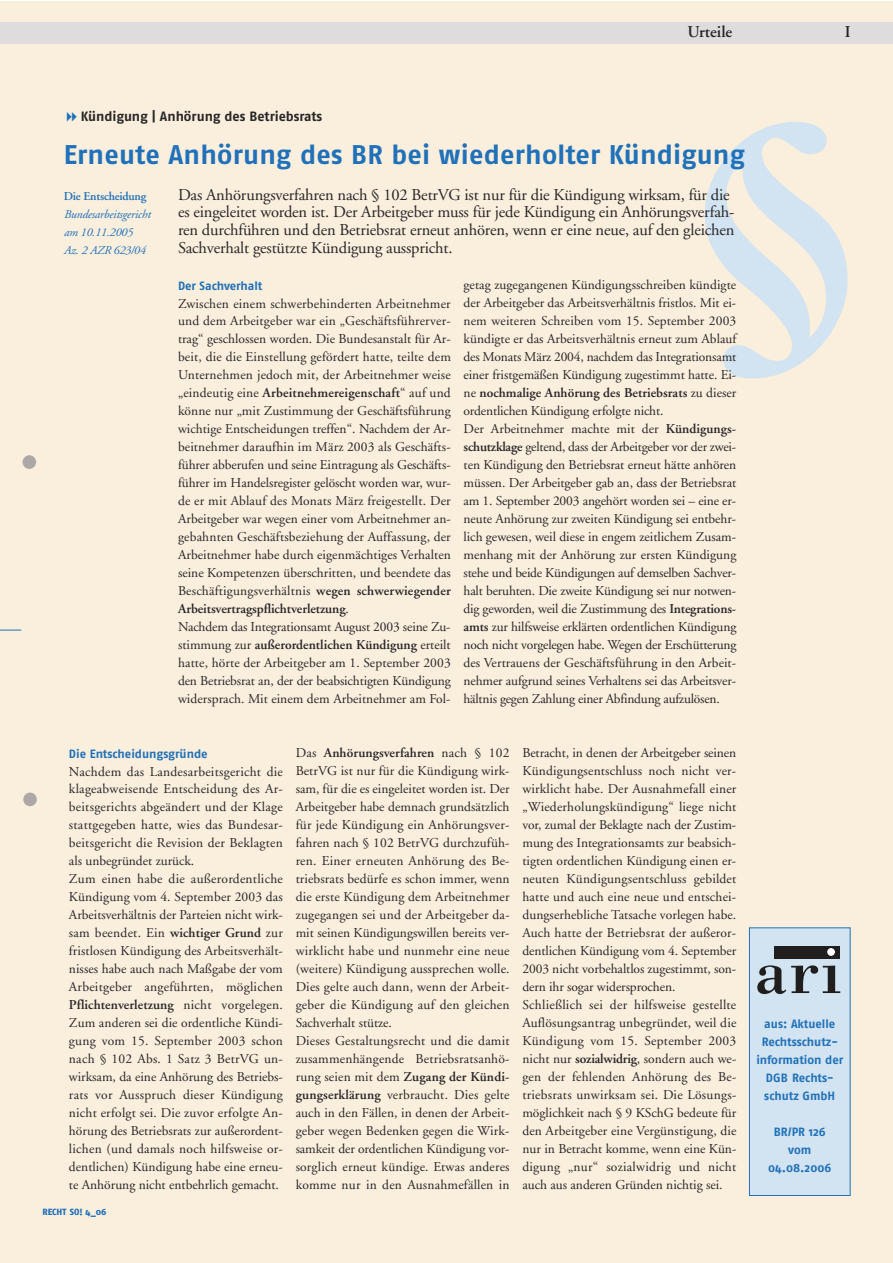
<style>
.page{position:relative;width:893px;height:1263px;background:#fff}
.page>*{position:absolute;margin:0;border:0;box-sizing:border-box;transform-origin:0 0}
.t1{font:700 320.85px "Adobe Garamond";color:#d2e3f1}
.t2{font:700 27px "Fago No";letter-spacing:.005em;color:#1f71b9}
.t3{font:16.5px/18px "Adobe Garamond";letter-spacing:-.01em;color:#272627}
.t4{font:600 16.5px "Adobe Garamond";color:#272627}
.t5{font:13.5px/18px "Adobe Garamond";letter-spacing:.005em;color:#272627}
.t6{font:700 13.5px "Fago No";letter-spacing:-.005em;color:#272627}
.t7{font:700 12px/18px "Fago No";color:#1f71b9;text-align:center}
.t8{font:italic 12px/18px "Adobe Garamond";letter-spacing:-.015em;color:#1f71b9}
.t9{font:600 12px "Adobe Garamond";letter-spacing:-.015em;color:#1f71b9}
.t10{font:9px "Fago No Exb";color:#1f71b9}
.s1{font-weight:600}
</style>
<div class="page">
<div style="left:0;top:2px;width:892px;height:1261px;background:#faeedd"></div>
<div style="left:0;top:23px;width:892px;height:21px;background:#dedcdc"></div>
<div style="left:750px;top:928px;width:100px;height:267px;background:#d2e3f1"></div>
<div style="left:774px;top:946px;width:66px;height:12px;background:#211f1e"></div>
<svg style="left:757px;top:965px;width:83px;height:29px"></svg>
<div style="left:827px;top:948px;width:8px;height:8px;background:#fff;border-radius:50%"></div>
<div style="left:749px;top:927px;width:101px;height:269px;border:1px solid #1f71b9"></div>
<svg style="left:0;top:630px;width:21px;height:1px"></svg>
<div style="left:23px;top:455px;width:13px;height:14px;background:#ada8a7;border-radius:50%"></div>
<div style="left:23px;top:793px;width:14px;height:13px;background:#ada8a7;border-radius:50%"></div>
<p class="t4" style="left:687px;top:25px;width:46px">Urteile</p>
<p class="t4" style="left:845px;top:25px;width:7px">I</p>
<p class="t6" style="left:81px;top:112px;width:243px">Kündigung | Anhörung des Betriebsrats</p>
<h1 class="t1" style="left:692px;top:108px;width:170px">§</h1>
<h2 class="t2" style="left:64px;top:144px;width:683px">Erneute Anhörung des BR bei wiederholter Kündigung</h2>
<p class="t3" style="left:178px;top:187px;width:558px">Das Anhörungsverfahren nach § 102 BetrVG ist nur für die Kündigung wirksam, für die es eingeleitet worden ist. Der Arbeitgeber muss für jede Kündigung ein Anhörungsverfah&shy;ren durchführen und den Betriebsrat erneut anhören, wenn er eine neue, auf den gleichen Sachverhalt gestützte Kündigung ausspricht.</p>
<p class="t9" style="left:64px;top:191px;width:84px">Die Entscheidung</p>
<p class="t8" style="left:64px;top:206px;width:88px">Bundesarbeitsgericht am 10.11.2005<br>Az. 2 AZR 623/04</p>
<p class="t5" style="left:463px;top:277px;width:274px">getag zugegangenen Kündigungsschreiben kündigte der Arbeitgeber das Arbeitsverhältnis fristlos. Mit ei&shy;nem weiteren Schreiben vom 15. September 2003 kündigte er das Arbeitsverhältnis erneut zum Ablauf des Monats März 2004, nachdem das Integrationsamt einer fristgemäßen Kündigung zugestimmt hatte. Ei&shy;ne <span class="s1">nochmalige Anhörung des Betriebsrats</span> zu dieser ordentlichen Kündigung erfolgte nicht.<br>Der Arbeitnehmer machte mit der <span class="s1">Kündigungs&shy;schutzklage</span> geltend, dass der Arbeitgeber vor der zwei&shy;ten Kündigung den Betriebsrat erneut hätte anhören müssen. Der Arbeitgeber gab an, dass der Betriebsrat am 1. September 2003 angehört worden sei – eine er&shy;neute Anhörung zur zweiten Kündigung sei entbehr&shy;lich gewesen, weil diese in engem zeitlichem Zusam&shy;menhang mit der Anhörung zur ersten Kündigung stehe und beide Kündigungen auf demselben Sachver&shy;halt beruhten. Die zweite Kündigung sei nur notwen&shy;dig geworden, weil die Zustimmung des <span class="s1">Integrations&shy;amts</span> zur hilfsweise erklärten ordentlichen Kündigung noch nicht vorgelegen habe. Wegen der Erschütterung des Vertrauens der Geschäftsführung in den Arbeit&shy;nehmer aufgrund seines Verhaltens sei das Arbeitsver&shy;hältnis gegen Zahlung einer Abfindung aufzulösen.</p>
<p class="t7" style="left:178px;top:277px;width:86px">Der Sachverhalt</p>
<p class="t5" style="left:178px;top:295px;width:274px">Zwischen einem schwerbehinderten Arbeitnehmer und dem Arbeitgeber war ein „Geschäftsführerver&shy;trag“ geschlossen worden. Die Bundesanstalt für Ar&shy;beit, die die Einstellung gefördert hatte, teilte dem Unternehmen jedoch mit, der Arbeitnehmer weise „eindeutig eine <span class="s1">Arbeitnehmer eigenschaft</span>“ auf und könne nur „mit Zustimmung der Geschäftsführung wichtige Entscheidungen treffen“. Nachdem der Ar&shy;beitnehmer daraufhin im März 2003 als Geschäfts&shy;führer abberufen und seine Eintragung als Geschäfts&shy;führer im Handelsregister gelöscht worden war, wur&shy;de er mit Ablauf des Monats März freigestellt. Der Arbeitgeber war wegen einer vom Arbeitnehmer an&shy;gebahnten Geschäftsbeziehung der Auffassung, der Arbeitnehmer habe durch eigenmächtiges Verhalten seine Kompetenzen überschritten, und beendete das Beschäftigungsverhältnis <span class="s1">wegen schwerwiegender Arbeitsvertragspflichtverletzung</span>.<br>Nachdem das Integrationsamt August 2003 seine Zu&shy;stimmung zur <span class="s1">außerordentlichen Kündigung</span> erteilt hatte, hörte der Arbeitgeber am 1. September 2003 den Betriebsrat an, der der beabsichtigten Kündigung widersprach. Mit einem dem Arbeitnehmer am Fol-</p>
<p class="t7" style="left:69px;top:745px;width:140px">Die Entscheidungsgründe</p>
<p class="t5" style="left:69px;top:763px;width:215px">Nachdem das Landesarbeitsgericht die klageabweisende Entscheidung des Ar&shy;beitsgerichts abgeändert und der Klage stattgegeben hatte, wies das Bundesar&shy;beitsgericht die Revision der Beklagten als unbegründet zurück.<br>Zum einen habe die außerordentliche Kündigung vom 4. September 2003 das Arbeitsverhältnis der Parteien nicht wirk&shy;sam beendet. Ein <span class="s1">wichtiger Grund</span> zur fristlosen Kündigung des Arbeitsverhält&shy;nisses habe auch nach Maßgabe der vom Arbeitgeber angeführten, möglichen <span class="s1">Pflichtenverletzung</span> nicht vorgelegen.<br>Zum anderen sei die ordentliche Kündi&shy;gung vom 15. September 2003 schon nach § 102 Abs. 1 Satz 3 BetrVG un&shy;wirksam, da eine Anhörung des Betriebs&shy;rats vor Ausspruch dieser Kündigung nicht erfolgt sei. Die zuvor erfolgte An&shy;hörung des Betriebsrats zur außerordent&shy;lichen (und damals noch hilfsweise or&shy;dentlichen) Kündigung habe eine erneu&shy;te Anhörung nicht entbehrlich gemacht.</p>
<p class="t10" style="left:43px;top:1208px;width:65px">RECHT SO! 4_06</p>
<p class="t5" style="left:296px;top:745px;width:216px">Das <span class="s1">Anhörungsverfahren</span> nach § 102<br>BetrVG ist nur für die Kündigung wirk&shy;sam, für die es eingeleitet worden ist. Der Arbeitgeber habe demnach grundsätzlich für jede Kündigung ein Anhörungsver&shy;fahren nach § 102 BetrVG durchzufüh&shy;ren. Einer erneuten Anhörung des Be&shy;triebsrats bedürfe es schon immer, wenn die erste Kündigung dem Arbeitnehmer zugegangen sei und der Arbeitgeber da&shy;mit seinen Kündigungswillen bereits ver&shy;wirklicht habe und nunmehr eine neue (weitere) Kündigung aussprechen wolle.<br>Dies gelte auch dann, wenn der Arbeit&shy;geber die Kündigung auf den gleichen Sachverhalt stütze.<br>Dieses Gestaltungsrecht und die damit zusammenhängende Betriebsrats anhö - rung seien mit dem <span class="s1">Zugang der Kündi&shy;gungserklärung</span> verbraucht. Dies gelte auch in den Fällen, in denen der Arbeit&shy;geber wegen Bedenken gegen die Wirk&shy;samkeit der ordentlichen Kündigung vor&shy;sorglich erneut kündige. Etwas anderes komme nur in den Ausnahmefällen in</p>
<p class="t5" style="left:522px;top:745px;width:215px">Betracht, in denen der Arbeitgeber seinen Kündigungsentschluss noch nicht ver&shy;wirklicht habe. Der Ausnahmefall einer „Wiederholungskündigung“ liege nicht vor, zumal der Beklagte nach der Zustim&shy;mung des Integrationsamts zur beabsich&shy;tigten ordentlichen Kündigung einen er&shy;neuten Kündigungsentschluss gebildet hatte und auch eine neue und entschei&shy;dungserhebliche Tat sache vorlegen habe.<br>Auch hatte der Betriebsrat der außeror&shy;dentlichen Kündigung vom 4. September 2003 nicht vorbehaltlos zugestimmt, son&shy;dern ihr sogar widersprochen.<br>Schließlich sei der hilfsweise gestellte Auflösungsantrag unbegründet, weil die Kündigung vom 15. September 2003 nicht nur <span class="s1">sozialwidrig</span>, sondern auch we&shy;gen der fehlenden Anhörung des Be&shy;triebsrats unwirksam sei. Die Lösungs&shy;möglichkeit nach § 9 KSchG bedeute für den Arbeitgeber eine Vergünstigung, die nur in Betracht komme, wenn eine Kün&shy;digung „nur“ sozialwidrig und nicht auch aus anderen Gründen nichtig sei.</p>
<p class="t7" style="left:756px;top:1015px;width:88px">aus: Aktuelle<br>Rechtsschutz - information der<br>DGB Rechts&shy;schutz GmbH</p>
<p class="t7" style="left:768px;top:1123px;width:65px">BR/PR 126 vom<br>04.08.2006</p>
</div>
